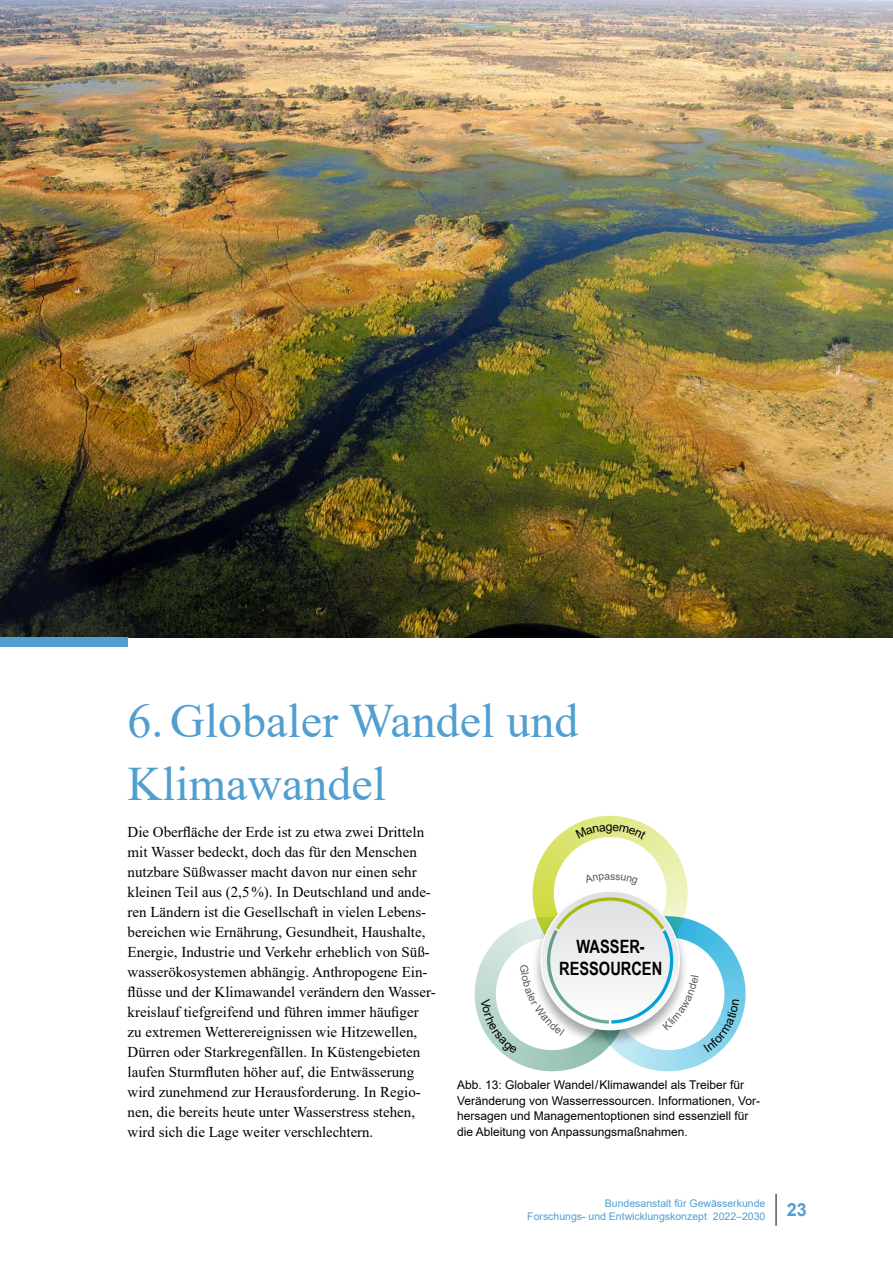
<style>
.page{position:relative;width:893px;height:1263px;background:#fff}
.page>*{position:absolute;margin:0;border:0;box-sizing:border-box;transform-origin:0 0}
.I__Überschrift{font:48px/63.3px "Times New Roman";color:#519ed0}
.t1{font:700 18.3px/22px "Arial Narrow";color:#000;text-align:center}
.Fließtext{font:15px/20px "Times New Roman";color:#000}
.Bildunterschrift{font:12px/15.8px "Arial";color:#000}
.t2{font:10.5px/13.5px "Arial";color:#519ed0}
</style>
<div class="page">
<img style="left:0;top:0;width:893px;height:637px">
<div style="left:0;top:637px;width:128px;height:10px;background:#519ed0"></div>
<div style="left:533px;top:816px;width:155px;height:155px;border:21px solid #c3d210;border-radius:50%"></div>
<img style="left:532px;top:886px;width:156px;height:11px">
<hr style="left:776px;top:1194px;width:1px;height:32px;background:#000">
<svg style="left:575px;top:824px;width:72px;height:16px"></svg>
<svg style="left:475px;top:897px;width:271px;height:174px"></svg>
<h1 class="I__Überschrift" style="left:128px;top:688px;width:452px">6.Globaler Wandel und<br>Klimawandel</h1>
<p class="Fließtext" style="left:128px;top:821px;width:310px">Die Oberfläche der Erde ist zu etwa zwei Dritteln mit Wasser bedeckt, doch das für den Menschen nutzbare Süßwasser macht davon nur einen sehr kleinen Teil aus (2,5%). In Deutschland und ande&shy;ren Ländern ist die Gesellschaft in vielen Lebens&shy;bereichen wie Ernährung, Gesundheit, Haushalte, Energie, Industrie und Verkehr erheblich von Süß&shy;wasserökosystemen abhängig. Anthropogene Ein&shy;flüsse und der Klimawandel verändern den Wasser&shy;kreislauf tiefgreifend und führen immer häufiger zu extremen Wetterereignissen wie Hitzewellen, Dürren oder Starkregenfällen. In Küstengebieten laufen Sturmfluten höher auf, die Entwässerung wird zunehmend zur Herausforderung. In Regio&shy;nen, die bereits heute unter Wasserstress stehen, wird sich die Lage weiter verschlechtern.</p>
<p class="t1" style="left:559px;top:935px;width:105px">WASSER-<br>RESSOURCEN</p>
<p class="Bildunterschrift" style="left:457px;top:1077px;width:305px">Abb. 13: Globaler Wandel / Klimawandel als Treiber für Veränderung von Wasserressourcen. Informationen, Vor&shy;hersagen und Managementoptionen sind essenziell für die Ableitung von Anpassungsmaßnahmen.</p>
<p class="t2" style="left:527px;top:1196px;width:281px;text-indent:78px">Bundesanstalt für Gewässerkunde<br>Forschungs- und Entwicklungskonzept 2022–2030 <sup>23</sup></p>
</div>
